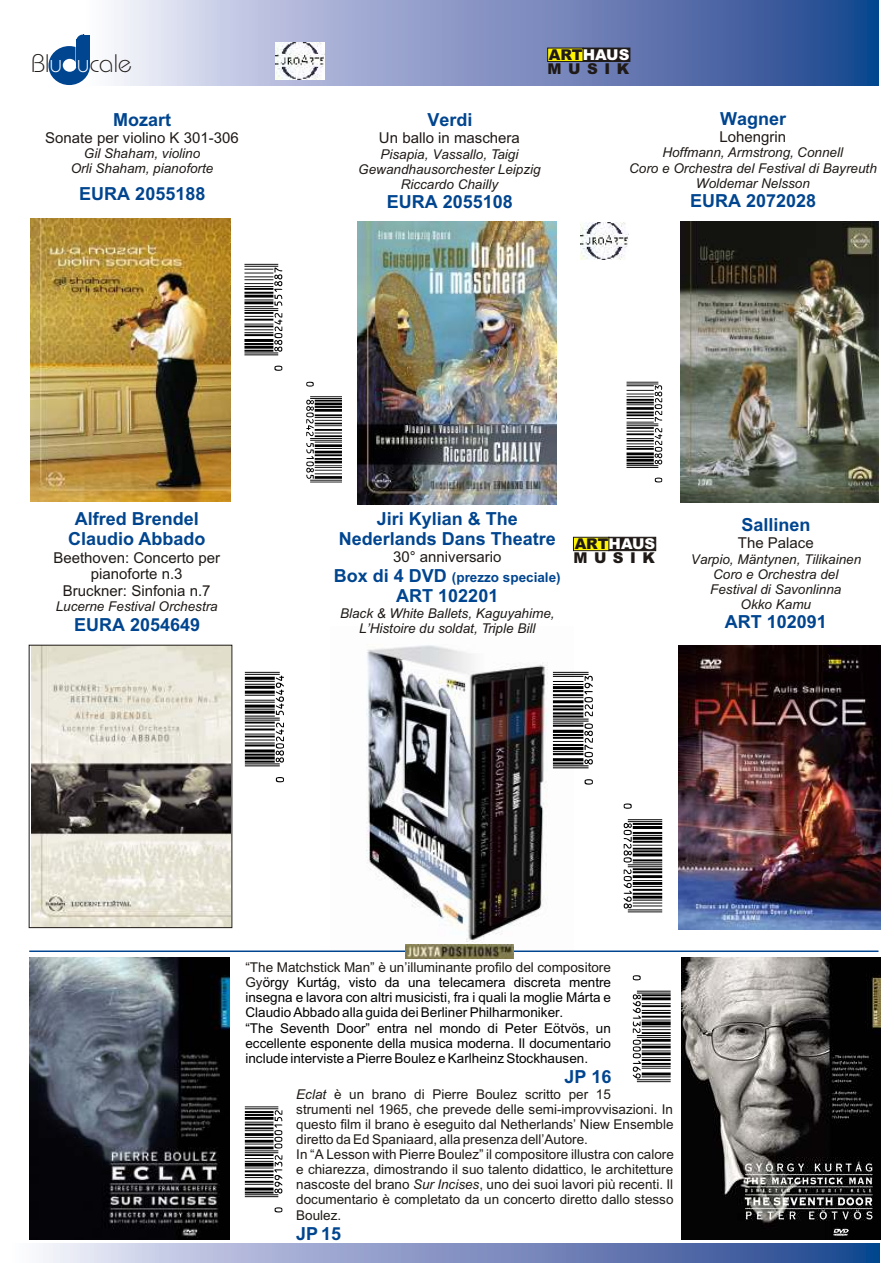
<style>
.page{position:relative;width:894px;height:1263px;background:#fff}
.page>*{position:absolute;margin:0;border:0;box-sizing:border-box;transform-origin:0 0}
.t1{font:79.8px "UPC Half";color:#000}
.t2{font:78.3px "UPC Half";color:#000}
.t3{font:77.1px "UPC Half";color:#000}
.t4{font:75.75px "UPC Half";color:#000}
.t5{font:75.15px "UPC Half";color:#000}
.t6{font:71.4px "UPC Half";color:#000}
.t7{font:25.35px "Bauhaus Lt BT";color:#1f1a17}
.t8{font:700 18px/20.1px "Arial";color:#00458f;text-align:center}
.t9{font:15px/16.8px "Arial";color:#1f1a17;text-align:center}
.t10{font:900 15px/13.6px "Arial";color:#1f1a17}
.t11{font:13.5px/15.1px "Arial";color:#1f1a17}
.t12{font:italic 13.5px/15.1px "Arial";color:#1f1a17;text-align:center}
.t13{font:13.5px/15.1px "Arial";color:#000}
.t14{font:700 13.5px "Arial";color:#00458f}
.s1{color:#fff}
.s2{font-size:18px}
.s3{color:#000}
.s4{font-style:italic}
</style>
<div class="page">
<img style="left:29px;top:957px;width:200px;height:283px">
<img style="left:81px;top:0;width:798px;height:85px">
<div style="left:48px;top:46px;width:42px;height:39px;background:#00458f;border-radius:50%"></div>
<div style="left:63px;top:59px;width:14px;height:13px;background:#fff;border-radius:50%"></div>
<svg style="left:76px;top:34px;width:14px;height:33px"></svg>
<img style="left:39px;top:1243px;width:841px;height:20px">
<img style="left:681px;top:222px;width:198px;height:280px">
<img style="left:32px;top:647px;width:198px;height:279px">
<img style="left:31px;top:219px;width:199px;height:282px">
<img style="left:357px;top:222px;width:199px;height:282px">
<img style="left:678px;top:645px;width:202px;height:284px">
<img style="left:366px;top:645px;width:182px;height:305px">
<img style="left:681px;top:957px;width:200px;height:282px">
<div style="left:608px;top:537px;width:48px;height:14px;background:#1f1a17;border:1px solid #1f1a17"></div>
<div style="left:573px;top:537px;width:36px;height:14px;background:#fff500;border:1px solid #1f1a17"></div>
<div style="left:583px;top:48px;width:47px;height:14px;background:#1f1a17"></div>
<div style="left:547px;top:48px;width:36px;height:14px;background:#fff500;border:1px solid #1f1a17"></div>
<img style="left:276px;top:42px;width:48px;height:37px">
<img style="left:580px;top:223px;width:49px;height:37px">
<hr style="left:29px;top:951px;width:850px;height:1px;background:#00458f">
<img style="left:406px;top:945px;width:107px;height:13px">
<h3 class="t7" style="left:31px;top:53px;width:102px">Bl<span class="s1">u u</span>cale</h3>
<p class="t10" style="left:548px;top:49px;width:83px">ART<span class="s1">HAUS<br></span>MUSIK</p>
<h3 class="t8" style="left:113px;top:111px;width:60px">Mozart</h3>
<h3 class="t8" style="left:427px;top:111px;width:47px">Verdi</h3>
<h3 class="t8" style="left:720px;top:110px;width:68px">Wagner</h3>
<p class="t9" style="left:45px;top:131px;width:195px">Sonate per violino K 301-306</p>
<p class="t12" style="left:71px;top:147px;width:144px">Gil Shaham, violino<br>Orli Shaham, pianoforte</p>
<h3 class="t8" style="left:79px;top:186px;width:128px">EURA 2055188</h3>
<p class="t9" style="left:379px;top:131px;width:142px">Un ballo in maschera</p>
<p class="t12" style="left:358px;top:148px;width:184px">Pisapia, Vassallo, Taigi<br>Gewandhausorchester Leipzig<br>Riccardo Chailly</p>
<h3 class="t8" style="left:387px;top:193px;width:128px">EURA 2055108</h3>
<p class="t9" style="left:720px;top:130px;width:68px">Lohengrin</p>
<p class="t12" style="left:629px;top:146px;width:249px">Hoffmann, Armstrong, Connell<br>Coro e Orchestra del Festival di Bayreuth<br>Woldemar Nelsson</p>
<h3 class="t8" style="left:690px;top:192px;width:128px">EURA 2072028</h3>
<h3 class="t4" style="left:212px;top:371px;width:115px;rotate:-90deg">¶xIACECy5187z</h3>
<h3 class="t6" style="left:373px;top:382px;width:109px;rotate:90deg">¶xIACECy51085z</h3>
<h3 class="t6" style="left:596px;top:482px;width:109px;rotate:-90deg">¶xIACECy720283z</h3>
<h3 class="t8" style="left:68px;top:510px;width:139px">Alfred Brendel<br>Claudio Abbado</h3>
<p class="t9" style="left:53px;top:550px;width:168px">Beethoven: Concerto per pianoforte n.3<br>Bruckner: Sinfonia n.7</p>
<p class="t12" style="left:56px;top:600px;width:164px">Lucerne Festival Orchestra</p>
<h3 class="t8" style="left:74px;top:616px;width:128px">EURA 2054649</h3>
<h3 class="t8" style="left:339px;top:510px;width:218px">Jiri Kylian &amp; The<br>Nederlands Dans Theatre</h3>
<p class="t14" style="left:334px;top:572px;width:228px"><span class="s2">Box di 4 DVD</span> (prezzo speciale)</p>
<h3 class="t8" style="left:396px;top:587px;width:104px">ART 102201</h3>
<p class="t9" style="left:393px;top:550px;width:110px">30° anniversario</p>
<p class="t12" style="left:340px;top:607px;width:216px">Black &amp; White Ballets, Kaguyahime,<br>L’Histoire du soldat, Triple Bill</p>
<p class="t10" style="left:573px;top:539px;width:83px">ART<span class="s1">HAUS<br></span>MUSIK</p>
<h3 class="t8" style="left:741px;top:516px;width:71px">Sallinen</h3>
<p class="t9" style="left:738px;top:536px;width:77px">The Palace</p>
<p class="t12" style="left:691px;top:552px;width:172px">Varpio, Mäntynen, Tilikainen<br>Coro e Orchestra del<br>Festival di Savonlinna<br>Okko Kamu</p>
<h3 class="t8" style="left:725px;top:613px;width:104px">ART 102091</h3>
<h2 class="t2" style="left:211px;top:782px;width:119px;rotate:-90deg">¶xIACECy546494z</h2>
<h1 class="t1" style="left:519px;top:785px;width:121px;rotate:-90deg">¶xIAHCIAy20193z</h1>
<h3 class="t3" style="left:695px;top:803px;width:117px;rotate:90deg">¶xIAHCIAy209198z</h3>
<p class="t11" style="left:245px;top:961px;width:367px">“The Matchstick Man” è un’illuminante profilo del compositore<br>Gy<span class="s3">örgy Kurtág, visto da una telecamera discreta mentre</span></p>
<p class="t13" style="left:245px;top:991px;width:367px">insegna e lavora con altri musicisti, fra i quali la moglie Márta e Claudio Abbado alla guida dei Berliner Philharmoniker.<br>“The Seventh Door” entra nel mondo di Peter Eötvös, un eccellente esponente della musica moderna. Il documentario include interviste a Pierre Boulez e Karlheinz Stockhausen.</p>
<h3 class="t8" style="left:564px;top:1068px;width:49px">JP 16</h3>
<h3 class="t4" style="left:703px;top:975px;width:115px;rotate:90deg">¶xIJBDCy 0169z</h3>
<h3 class="t5" style="left:213px;top:1212px;width:114px;rotate:-90deg">¶xIJBDCy 0152z</h3>
<p class="t11" style="left:296px;top:1088px;width:379px"><span class="s4">Eclat</span> è un brano di Pierre Boulez scritto per 15<br>strumenti nel 1965, che prevede delle semi-improvvisazioni. In questo film il brano è eseguito dal Netherlands’ Niew Ensemble diretto da Ed Spaniaard, alla presenza dell’Autore.<br>In “A Lesson with Pierre Boulez” il compositore illustra con calore e chiarezza, dimostrando il suo talento didattico, le architetture nascoste del brano <span class="s4">Sur Incises</span>, uno dei suoi lavori più recenti. Il documentario è completato da un concerto diretto dallo stesso Boulez.</p>
<h3 class="t8" style="left:296px;top:1225px;width:47px">JP 15</h3>
</div>
